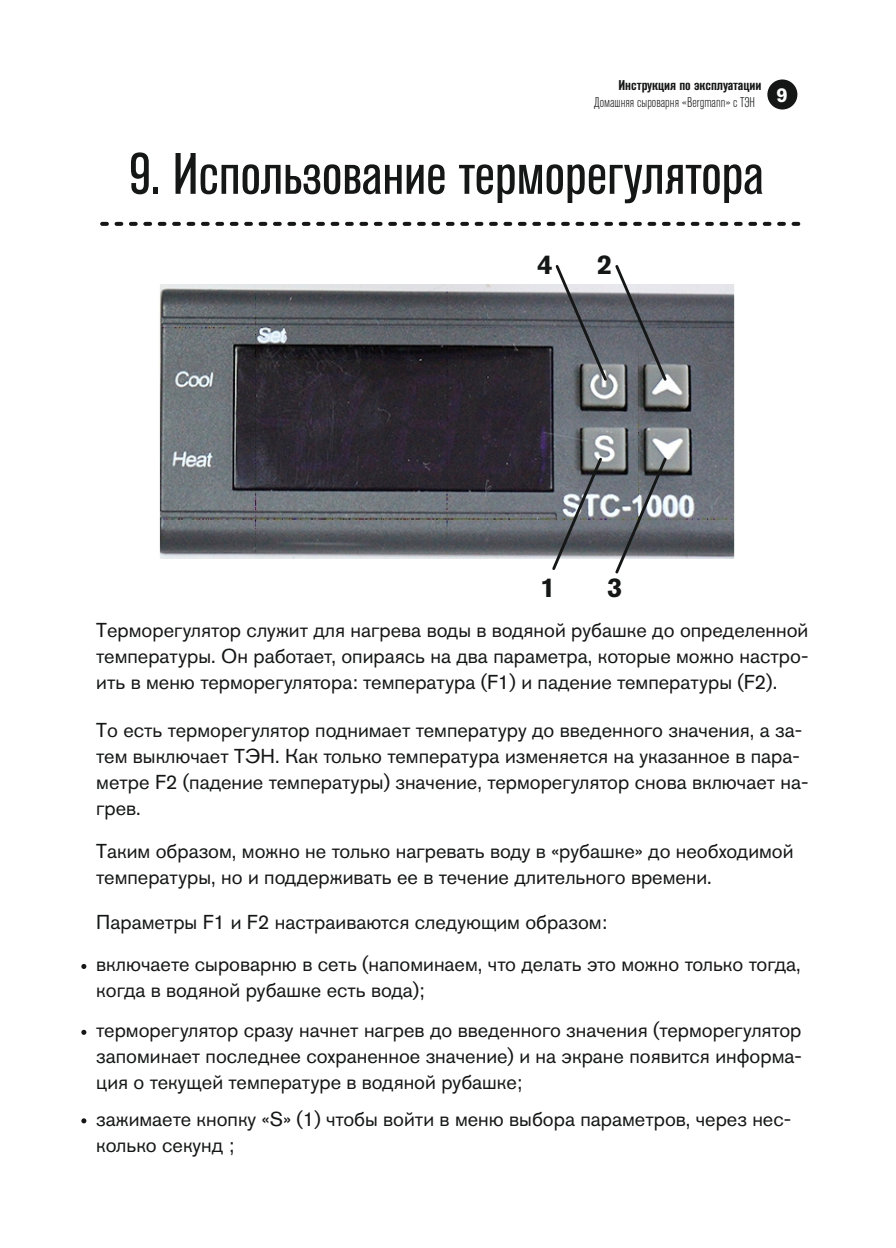
<style>
.page{position:relative;width:896px;height:1248px;background:#fff}
.page>*{position:absolute;margin:0;border:0;box-sizing:border-box;transform-origin:0 0}
.t1{font:condensed 57.8px "Akzidenz Grotesk Pro";color:#151616}
.t2{font:700 27px "Akzidenz Grotesk Pro";color:#151616}
.t3{font:20px/26px "Akzidenz Grotesk Pro";color:#151616}
.t4{font:700 20px "Akzidenz Grotesk Pro";color:#fff}
.t5{font:300 condensed 14px "Akzidenz Grotesk Pro";color:#151616}
.t6{font:700 condensed 14px "Akzidenz Grotesk Pro";color:#151616}
</style>
<div class="page">
<img style="left:159px;top:284px;width:576px;height:274px">
<svg style="left:102px;top:222px;width:698px;height:4px"></svg>
<svg style="left:550px;top:455px;width:54px;height:115px;background:#7c8086"></svg>
<svg style="left:613px;top:455px;width:56px;height:119px"></svg>
<svg style="left:553px;top:265px;width:116px;height:118px"></svg>
<svg style="left:81px;top:964px;width:5px;height:4px"></svg>
<svg style="left:81px;top:1029px;width:5px;height:5px"></svg>
<svg style="left:81px;top:1118px;width:5px;height:5px"></svg>
<div style="left:767px;top:79px;width:30px;height:30px;background:#151616;border-radius:50%"></div>
<p class="t6" style="left:618px;top:80px;width:145px">Инструкция по эксплуатации</p>
<p class="t5" style="left:594px;top:97px;width:162px">Домашняя сыроварня «Bergmann» с ТЭН</p>
<p class="t4" style="left:776px;top:87px;width:13px">9</p>
<h1 class="t1" style="left:129px;top:150px;width:636px">9. Использование терморегулятора</h1>
<h2 class="t2" style="left:537px;top:253px;width:17px">4</h2>
<h2 class="t2" style="left:597px;top:253px;width:17px">2</h2>
<h2 class="t2" style="left:607px;top:577px;width:17px">3</h2>
<p class="t3" style="left:96px;top:618px;width:713px;text-align:justify">Терморегулятор служит для нагрева воды в водяной рубашке до определенной температуры. Он работает, опираясь на два параметра, которые можно настро&shy;ить в меню терморегулятора: температура (F1) и падение температуры (F2).</p>
<h2 class="t2" style="left:540px;top:577px;width:17px">1</h2>
<p class="t3" style="left:96px;top:719px;width:714px">То есть терморегулятор поднимает температуру до введенного значения, а за&shy;тем выключает ТЭН. Как только температура изменяется на указанное в пара&shy;метре F2 (падение температуры) значение, терморегулятор снова включает на&shy;грев.</p>
<p class="t3" style="left:96px;top:840px;width:699px">Таким образом, можно не только нагревать воду в «рубашке» до необходимой температуры, но и поддерживать ее в течение длительного времени.</p>
<p class="t3" style="left:96px;top:910px;width:512px">Параметры F1 и F2 настраиваются следующим образом:</p>
<p class="t3" style="left:96px;top:952px;width:706px">включаете сыроварню в сеть (напоминаем, что делать это можно только тогда, когда в водяной рубашке есть вода);</p>
<p class="t3" style="left:96px;top:1018px;width:707px;text-align:justify">терморегулятор сразу начнет нагрев до введенного значения (терморегулятор запоминает последнее сохраненное значение) и на экране появится информа&shy;ция о текущей температуре в водяной рубашке;</p>
<p class="t3" style="left:96px;top:1107px;width:696px">зажимаете кнопку «S» (1) чтобы войти в меню выбора параметров, через нес&shy;колько секунд ;</p>
</div>
